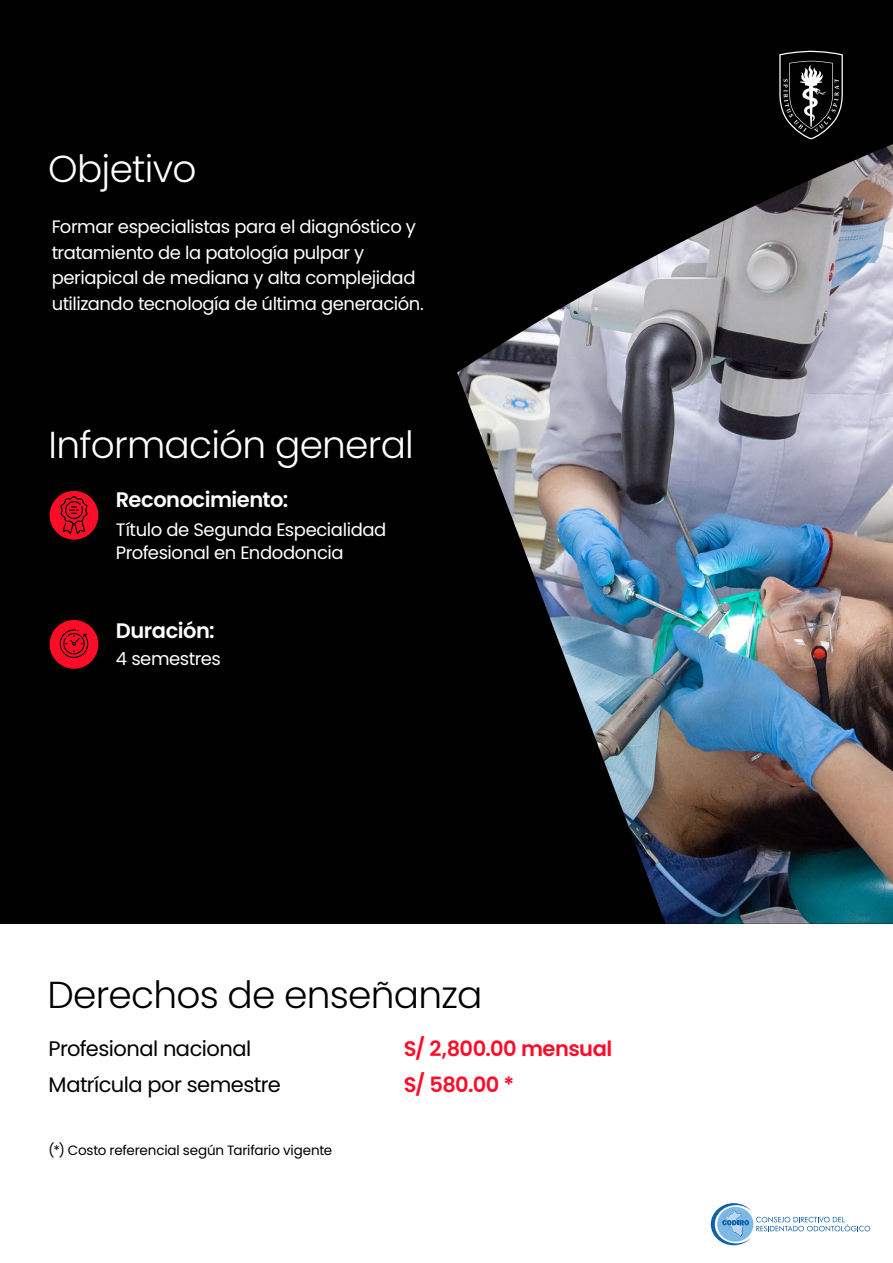
<style>
.page{position:relative;width:893px;height:1263px;background:#fff}
.page>*{position:absolute;margin:0;border:0;box-sizing:border-box;transform-origin:0 0}
.t1{font:300 37.5px "Poppins";letter-spacing:-.02em;color:#fff}
.t2{font:300 37.5px "Poppins";letter-spacing:-.02em;color:#000}
.t3{font:21px/36px "Poppins";letter-spacing:-.025em;color:#000}
.t4{font:600 21px/36px "Poppins";letter-spacing:-.025em;color:#ff0c29}
.t5{font:600 21px "Poppins";letter-spacing:-.025em;color:#fff}
.t6{font:18px/25.5px "Poppins";letter-spacing:-.025em;color:#fff}
.t7{font:13.5px "Poppins";letter-spacing:-.015em;color:#000}
</style>
<div class="page">
<div style="left:0;top:0;width:893px;height:924px;background:#000"></div>
<div style="left:50px;top:491px;width:48px;height:49px;background:#ff0c29;border-radius:50%"></div>
<svg style="left:779px;top:51px;width:64px;height:88px"></svg>
<svg style="left:60px;top:496px;width:28px;height:38px"></svg>
<div style="left:50px;top:620px;width:48px;height:49px;background:#ff0c29;border-radius:50%"></div>
<svg style="left:60px;top:629px;width:28px;height:29px"></svg>
<img style="left:457px;top:144px;width:436px;height:780px">
<svg style="left:711px;top:1203px;width:159px;height:42px"></svg>
<h1 class="t1" style="left:48px;top:147px;width:150px">Objetivo</h1>
<p class="t6" style="left:52px;top:214px;width:374px">Formar especialistas para el diagnóstico y tratamiento de la patología pulpar y periapical de mediana y alta complejidad utilizando tecnología de última generación.</p>
<h1 class="t1" style="left:49px;top:423px;width:367px">Información general</h1>
<p class="t5" style="left:116px;top:488px;width:174px">Reconocimiento:</p>
<p class="t6" style="left:116px;top:518px;width:272px;line-height:22.8px">Título de Segunda Especialidad<br>Profesional en Endodoncia</p>
<p class="t5" style="left:116px;top:618px;width:100px">Duración:</p>
<p class="t6" style="left:116px;top:646px;width:107px">4 semestres</p>
<h1 class="t2" style="left:47px;top:973px;width:436px">Derechos de enseñanza</h1>
<p class="t3" style="left:49px;top:1031px;width:234px">Profesional nacional<br>Matrícula por semestre</p>
<p class="t4" style="left:404px;top:1031px;width:210px">S/ 2,800.00 mensual<br>S/ 580.00 *</p>
<p class="t7" style="left:49px;top:1143px;width:285px">(*) Costo referencial según Tarifario vigente</p>
</div>
